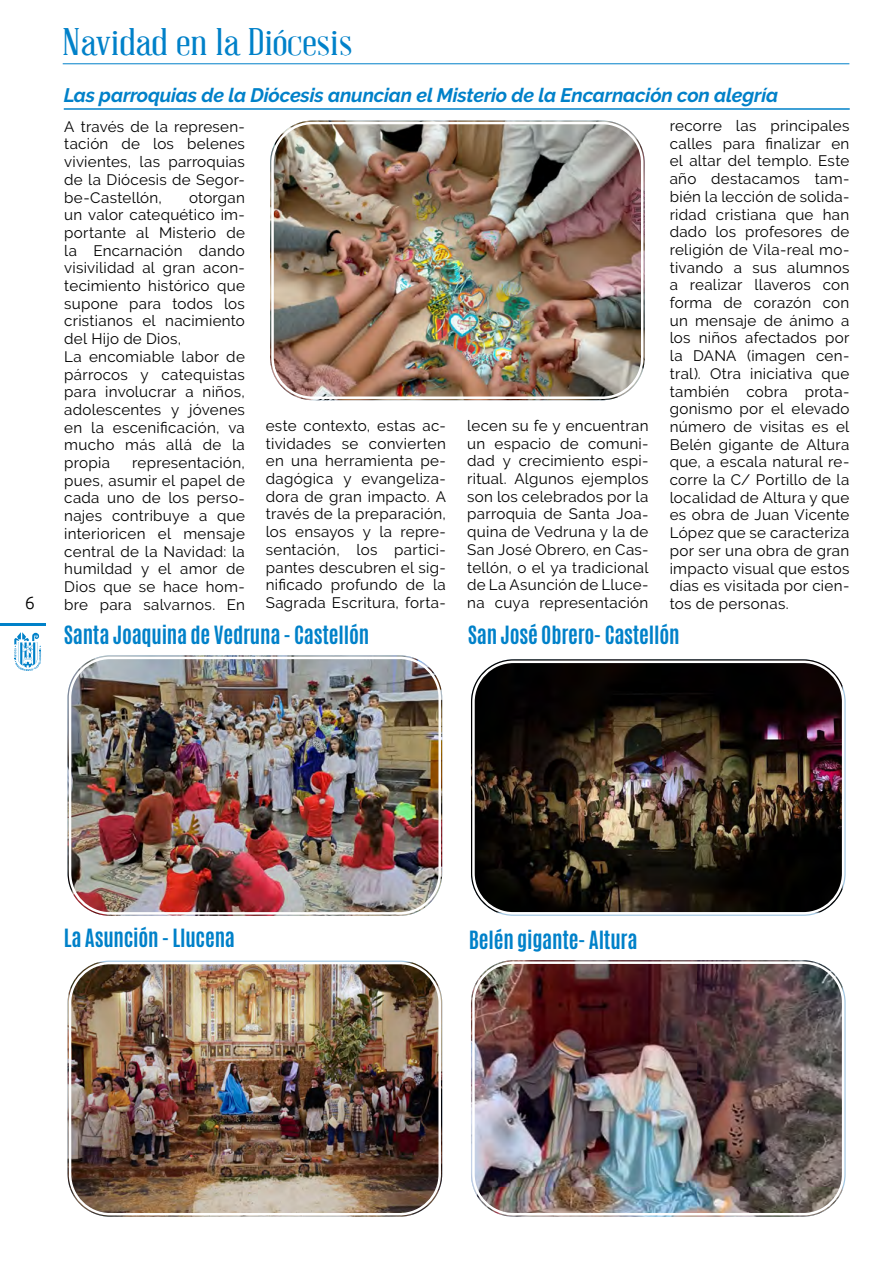
<style>
.page{position:relative;width:893px;height:1263px;background:#fff}
.page>*{position:absolute;margin:0;border:0;box-sizing:border-box;transform-origin:0 0}
.t1{font:37.5px "Abraham Lincoln";color:#0081c9;scale:1.2 1}
.t2{font:700 21px "Antonio";letter-spacing:-.01em;color:#0081c9}
.t3{font:italic 700 19.5px "Raleway";letter-spacing:-.01em;color:#0081c9}
.t4{font:300 18px "Ubuntu";color:#000}
.t5{font:15.15px/17.7px "Raleway";letter-spacing:.02em;color:#000;text-align:justify}
</style>
<div class="page">
<hr style="left:0;top:624px;width:46px;height:2px;background:#0081c9">
<svg style="left:14px;top:632px;width:27px;height:39px"></svg>
<hr style="left:63px;top:63px;width:786px;height:1px;background:#0081c9">
<hr style="left:64px;top:108px;width:786px;height:2px;background:#0081c9">
<img style="left:270px;top:121px;width:375px;height:279px">
<div style="left:266px;top:117px;width:382px;height:287px;border:2px solid #fff;border-radius:45px"></div>
<div style="left:271px;top:122px;width:372px;height:277px;border:2px solid #fff;border-radius:40px"></div>
<img style="left:68px;top:655px;width:374px;height:261px">
<div style="left:64px;top:652px;width:382px;height:267px;border:2px solid #fff;border-radius:45px"></div>
<div style="left:69px;top:657px;width:372px;height:257px;border:2px solid #fff;border-radius:40px"></div>
<img style="left:471px;top:659px;width:371px;height:253px">
<div style="left:467px;top:655px;width:382px;height:264px;border:2px solid #fff;border-radius:45px"></div>
<div style="left:472px;top:660px;width:372px;height:254px;border:2px solid #fff;border-radius:40px"></div>
<img style="left:68px;top:962px;width:374px;height:255px">
<div style="left:64px;top:957px;width:382px;height:263px;border:2px solid #fff;border-radius:45px"></div>
<div style="left:69px;top:962px;width:372px;height:253px;border:2px solid #fff;border-radius:40px"></div>
<img style="left:471px;top:960px;width:371px;height:257px">
<div style="left:467px;top:956px;width:382px;height:264px;border:2px solid #fff;border-radius:45px"></div>
<div style="left:472px;top:961px;width:372px;height:254px;border:2px solid #fff;border-radius:40px"></div>
<p class="t4" style="left:25px;top:591px;width:12px">6</p>
<h1 class="t1" style="left:63px;top:22px;width:243px">Navidad en la Diócesis</h1>
<p class="t3" style="left:64px;top:84px;width:716px">Las parroquias de la Diócesis anuncian el Misterio de la Encarnación con alegría</p>
<p class="t5" style="left:64px;top:118px;width:182px">A través de la represen&shy;tación de los belenes vivientes, las parroquias de la Diócesis de Segor&shy;be-Castellón,</p>
<p class="t5" style="left:670px;top:117px;width:181px">recorre las principales calles para finalizar en el altar del templo. Este año destacamos tam&shy;bién la lección de solida&shy;ridad cristiana que han dado los profesores de religión de Vila-real mo&shy;tivando a sus alumnos a realizar llaveros con forma de corazón con un mensaje de ánimo a los niños afectados por la DANA (imagen cen&shy;tral). Otra iniciativa que también cobra prota&shy;gonismo por el elevado número de visitas es el Belén gigante de Altura que, a escala natural re&shy;corre la C/ Portillo de la localidad de Altura y que es obra de Juan Vicente López que se caracteriza por ser una obra de gran impacto visual que estos días es visitada por cien&shy;tos de personas.</p>
<p class="t5" style="left:64px;top:188px;width:182px;text-align:left;text-indent:125px">otorgan un valor catequético im&shy;portante al Misterio de la Encarnación dando visivilidad al gran acon&shy;tecimiento histórico que supone para todos los cristianos el nacimiento del Hijo de Dios,<br>La encomiable labor de párrocos y catequistas para involucrar a niños, adolescentes y jóvenes en la escenificación, va mucho más allá de la propia</p>
<p class="t5" style="left:266px;top:417px;width:182px">este contexto, estas ac&shy;tividades se convierten en una herramienta pe&shy;dagógica y evangeliza&shy;dora de gran impacto. A través de la preparación, los ensayos y la repre&shy;sentación, los partici&shy;pantes descubren el sig&shy;nificado profundo de la Sagrada Escritura, forta-</p>
<p class="t5" style="left:467px;top:417px;width:183px">lecen su fe y encuentran un espacio de comuni&shy;dad y crecimiento espi&shy;ritual. Algunos ejemplos son los celebrados por la parroquia de Santa Joa&shy;quina de Vedruna y la de San José Obrero, en Cas&shy;tellón, o el ya tradicional de La Asunción de Lluce&shy;na cuya representación</p>
<p class="t5" style="left:64px;top:454px;width:182px;text-indent:68px">representación, pues, asumir el papel de cada uno de los perso&shy;najes contribuye a que interioricen el mensaje central de la Navidad: la humildad y el amor de Dios que se hace hom&shy;bre para salvarnos. En</p>
<h2 class="t2" style="left:64px;top:619px;width:307px">Santa Joaquina de Vedruna - Castellón</h2>
<h2 class="t2" style="left:468px;top:619px;width:213px">San José Obrero- Castellón</h2>
<h2 class="t2" style="left:64px;top:922px;width:173px">La Asunción - Llucena</h2>
<h2 class="t2" style="left:469px;top:924px;width:170px">Belén gigante- Altura</h2>
</div>
